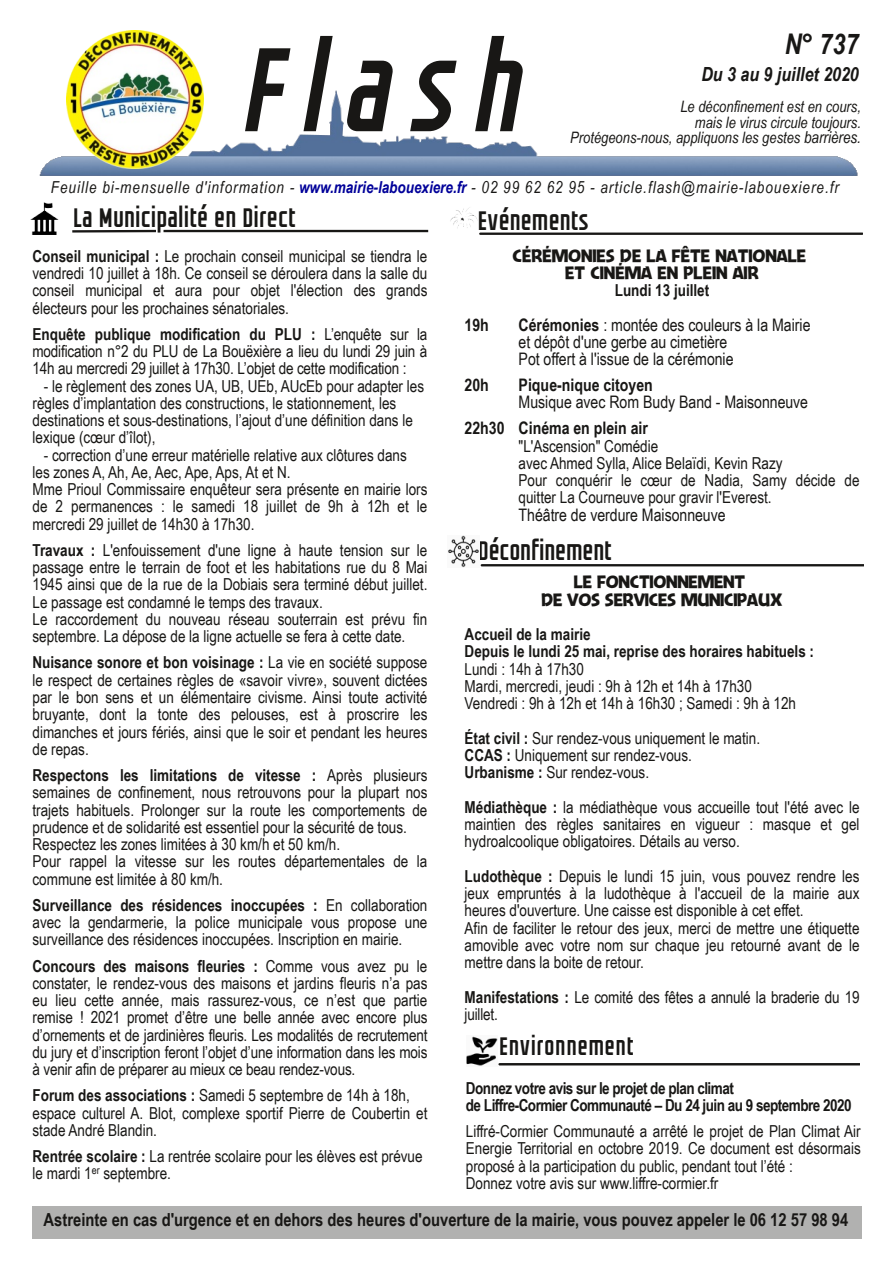
<style>
.page{position:relative;width:893px;height:1263px;background:#fff}
.page>*{position:absolute;margin:0;border:0;box-sizing:border-box;transform-origin:0 0}
.t1{font:italic 120px "GROTESKIA";letter-spacing:.145em;color:#181715}
.t2{font:italic 700 28.5px "Arial Narrow";color:#181715}
.t3{font:27px "GROTESKIA";color:#181715}
.t4{font:25.5px "GROTESKIA";letter-spacing:.02em;color:#181715}
.t5{font:italic 700 19.5px "Arial Narrow";color:#181715}
.t6{font:700 18px "Arial Narrow";color:#181715}
.t7{font:18px/17.2px "Jengle Jungallery";letter-spacing:-.005em;color:#181715;text-align:center}
.t8{font:17.25px/17.2px "Arial Narrow";letter-spacing:-.005em;color:#181715}
.t9{font:700 17.25px "Arial Narrow";color:#181715}
.t10{font:16.5px/17.2px "Arial Narrow";color:#181715}
.t11{font:italic 16.5px "Arial Narrow";letter-spacing:.06em;color:#181715}
.t12{font:700 16.5px/17.2px "Arial Narrow";letter-spacing:-.03em;color:#181715}
.t13{font:700 16.5px/17.2px "Arial Narrow";color:#181715}
.t14{font:italic 15.75px/15.8px "Arial Narrow";color:#181715;text-align:right}
.s1{font-size:16.5px}
.s2{font-weight:700;color:#009}
.s3{font-weight:700}
</style>
<div class="page">
<img style="left:39px;top:90px;width:819px;height:86px">
<img style="left:31px;top:203px;width:27px;height:31px">
<hr style="left:72px;top:230px;width:84px;height:3px;background:#181715">
<hr style="left:163px;top:230px;width:265px;height:2px;background:#181715">
<img style="left:66px;top:31px;width:138px;height:138px">
<div style="left:32px;top:1206px;width:830px;height:32px;background:#b1b1b0"></div>
<img style="left:466px;top:1036px;width:32px;height:30px">
<hr style="left:500px;top:1063px;width:360px;height:2px;background:#181715">
<img style="left:450px;top:207px;width:28px;height:21px">
<hr style="left:480px;top:233px;width:382px;height:2px;background:#181715">
<img style="left:448px;top:535px;width:31px;height:32px">
<hr style="left:482px;top:564px;width:382px;height:2px;background:#181715">
<h1 class="t1" style="left:245px;top:41px;width:281px">Flash</h1>
<h2 class="t2" style="left:785px;top:27px;width:75px">N° 737</h2>
<p class="t5" style="left:701px;top:63px;width:159px">Du 3 au 9 juillet 2020</p>
<p class="t14" style="left:570px;top:98px;width:292px">Le déconfinement est en cours,<br>mais le virus circule toujours.<br>Protégeons-nous, appliquons les gestes <span class="s1">barrières.</span></p>
<p class="t11" style="left:51px;top:177px;width:790px">Feuille bi-mensuelle d'information - <span class="s2">www.mairie-labouexiere.fr</span> - 02 99 62 62 95 - article.flash@mairie-labouexiere.fr</p>
<h3 class="t3" style="left:75px;top:207px;width:224px">La Municipalité en Direct</h3>
<p class="t10" style="left:33px;top:247px;width:396px;text-align:justify"><span class="s3">Conseil municipal :</span> Le prochain conseil municipal se tiendra le vendredi 10 juillet à 18h. Ce conseil se déroulera dans la salle du conseil municipal et aura pour objet l'élection des grands électeurs pour les prochaines sénatoriales.</p>
<p class="t10" style="left:33px;top:325px;width:396px;text-align:justify"><span class="s3">Enquête publique modification du PLU :</span> L’enquête sur la modification n°2 du PLU de La Bouëxière a lieu du lundi 29 juin à 14h au mercredi 29 juillet à 17h30. L’objet de cette modification :</p>
<p class="t10" style="left:33px;top:377px;width:393px;text-indent:11px">- le règlement des zones UA, UB, UEb, AUcEb pour adapter les règles d’implantation des constructions, le stationnement, les destinations et sous-destinations, l’ajout d’une définition dans le lexique (cœur d’îlot),</p>
<p class="t10" style="left:33px;top:446px;width:396px;text-indent:11px">- correction d’une erreur matérielle relative aux clôtures dans les zones A, Ah, Ae, Aec, Ape, Aps, At et N.<br>Mme Prioul Commissaire enquêteur sera présente en mairie lors de 2 permanences : le samedi 18 juillet de 9h à 12h et le mercredi 29 juillet de 14h30 à 17h30.</p>
<p class="t10" style="left:33px;top:541px;width:396px"><span class="s3">Travaux :</span> L'enfouissement d'une ligne à haute tension sur le passage entre le terrain de foot et les habitations rue du 8 Mai 1945 ainsi que de la rue de la Dobiais sera terminé début juillet.<br>Le passage est condamné le temps des travaux.<br>Le raccordement du nouveau réseau souterrain est prévu fin septembre. La dépose de la ligne actuelle se fera à cette date.</p>
<p class="t10" style="left:33px;top:654px;width:396px;text-align:justify"><span class="s3">Nuisance sonore et bon voisinage :</span> La vie en société suppose le respect de certaines règles de «savoir vivre», souvent dictées par le bon sens et un élémentaire civisme. Ainsi toute activité bruyante, dont la tonte des pelouses, est à proscrire les dimanches et jours fériés, ainsi que le soir et pendant les heures de repas.</p>
<p class="t10" style="left:33px;top:766px;width:396px"><span class="s3">Respectons les limitations de vitesse :</span> Après plusieurs semaines de confinement, nous retrouvons pour la plupart nos trajets habituels. Prolonger sur la route les comportements de prudence et de solidarité est essentiel pour la sécurité de tous.<br>Respectez les zones limitées à 30 km/h et 50 km/h.<br>Pour rappel la vitesse sur les routes départementales de la commune est limitée à 80 km/h.</p>
<p class="t10" style="left:33px;top:896px;width:396px;text-align:justify"><span class="s3">Surveillance des résidences inoccupées :</span> En collaboration avec la gendarmerie, la police municipale vous propose une surveillance des résidences inoccupées. Inscription en mairie.</p>
<p class="t10" style="left:33px;top:957px;width:396px;text-align:justify"><span class="s3">Concours des maisons fleuries :</span> Comme vous avez pu le constater, le rendez-vous des maisons et jardins fleuris n’a pas eu lieu cette année, mais rassurez-vous, ce n’est que partie remise ! 2021 promet d’être une belle année avec encore plus d’ornements et de jardinières fleuris. Les modalités de recrutement du jury et d’inscription feront l’objet d’une information dans les mois à venir afin de préparer au mieux ce beau rendez-vous.</p>
<p class="t10" style="left:33px;top:1087px;width:396px"><span class="s3">Forum des associations :</span> Samedi 5 septembre de 14h à 18h, espace culturel A. Blot, complexe sportif Pierre de Coubertin et stade André Blandin.</p>
<p class="t10" style="left:33px;top:1147px;width:392px"><span class="s3">Rentrée scolaire :</span> La rentrée scolaire pour les élèves est prévue le mardi 1<sup>er</sup> septembre.</p>
<h3 class="t3" style="left:479px;top:210px;width:112px">Evénements</h3>
<p class="t7" style="left:513px;top:247px;width:295px">CÉRÉMONIES DE LA FÊTE NATIONALE<br>ET CINÉMA EN PLEIN AIR</p>
<p class="t13" style="left:615px;top:282px;width:96px">Lundi 13 juillet</p>
<p class="t9" style="left:465px;top:315px;width:26px">19h</p>
<p class="t8" style="left:519px;top:316px;width:293px"><span class="s3">Cérémonies</span> : montée des couleurs à la Mairie et dépôt d'une gerbe au cimetière<br>Pot offert à l'issue de la cérémonie</p>
<p class="t9" style="left:465px;top:375px;width:26px">20h</p>
<p class="t9" style="left:519px;top:375px;width:136px">Pique-nique citoyen</p>
<p class="t8" style="left:519px;top:393px;width:291px">Musique avec Rom Budy Band - Maisonneuve</p>
<p class="t9" style="left:465px;top:418px;width:185px">22h30 Cinéma en plein air</p>
<p class="t10" style="left:519px;top:437px;width:342px">"L'Ascension" Comédie<br>avec Ahmed Sylla, Alice Belaïdi, Kevin Razy<br>Pour conquérir le cœur de Nadia, Samy décide de quitter La Courneuve pour gravir l'Everest.</p>
<p class="t8" style="left:519px;top:506px;width:209px">Théâtre de verdure Maisonneuve</p>
<h3 class="t3" style="left:479px;top:540px;width:135px">Déconfinement</h3>
<p class="t7" style="left:541px;top:574px;width:243px">LE FONCTIONNEMENT<br>DE VOS SERVICES MUNICIPAUX</p>
<p class="t13" style="left:465px;top:626px;width:351px">Accueil de la mairie<br>Depuis le lundi 25 mai, reprise des horaires habituels :</p>
<p class="t10" style="left:465px;top:660px;width:333px">Lundi : 14h à 17h30<br>Mardi, mercredi, jeudi : 9h à 12h et 14h à 17h30<br>Vendredi : 9h à 12h et 14h à 16h30 ; Samedi : 9h à 12h</p>
<p class="t10" style="left:465px;top:729px;width:297px"><span class="s3">État civil :</span> Sur rendez-vous uniquement le matin.<br><span class="s3">CCAS :</span> Uniquement sur rendez-vous.<br><span class="s3">Urbanisme :</span> Sur rendez-vous.</p>
<p class="t10" style="left:465px;top:798px;width:396px;text-align:justify"><span class="s3">Médiathèque :</span> la médiathèque vous accueille tout l'été avec le maintien des règles sanitaires en vigueur : masque et gel hydroalcoolique obligatoires. Détails au verso.</p>
<p class="t10" style="left:465px;top:867px;width:396px"><span class="s3">Ludothèque :</span> Depuis le lundi 15 juin, vous pouvez rendre les jeux empruntés à la ludothèque à l'accueil de la mairie aux heures d'ouverture. Une caisse est disponible à cet effet.<br>Afin de faciliter le retour des jeux, merci de mettre une étiquette amovible avec votre nom sur chaque jeu retourné avant de le mettre dans la boite de retour.</p>
<p class="t10" style="left:465px;top:988px;width:396px"><span class="s3">Manifestations :</span> Le comité des fêtes a annulé la braderie du 19 juillet.</p>
<h3 class="t4" style="left:500px;top:1036px;width:136px">Environnement</h3>
<p class="t12" style="left:466px;top:1079px;width:387px">Donnez votre avis sur le projet de plan climat<br>de Liffre-Cormier Communauté – Du 24 juin au 9 septembre 2020</p>
<p class="t10" style="left:466px;top:1122px;width:396px">Liffré-Cormier Communauté a arrêté le projet de Plan Climat Air Energie Territorial en octobre 2019. Ce document est désormais proposé à la participation du public, pendant tout l’été :<br>Donnez votre avis sur www.liffre-cormier.fr</p>
<p class="t6" style="left:44px;top:1209px;width:806px">Astreinte en cas d'urgence et en dehors des heures d'ouverture de la mairie, vous pouvez appeler le 06 12 57 98 94</p>
</div>
